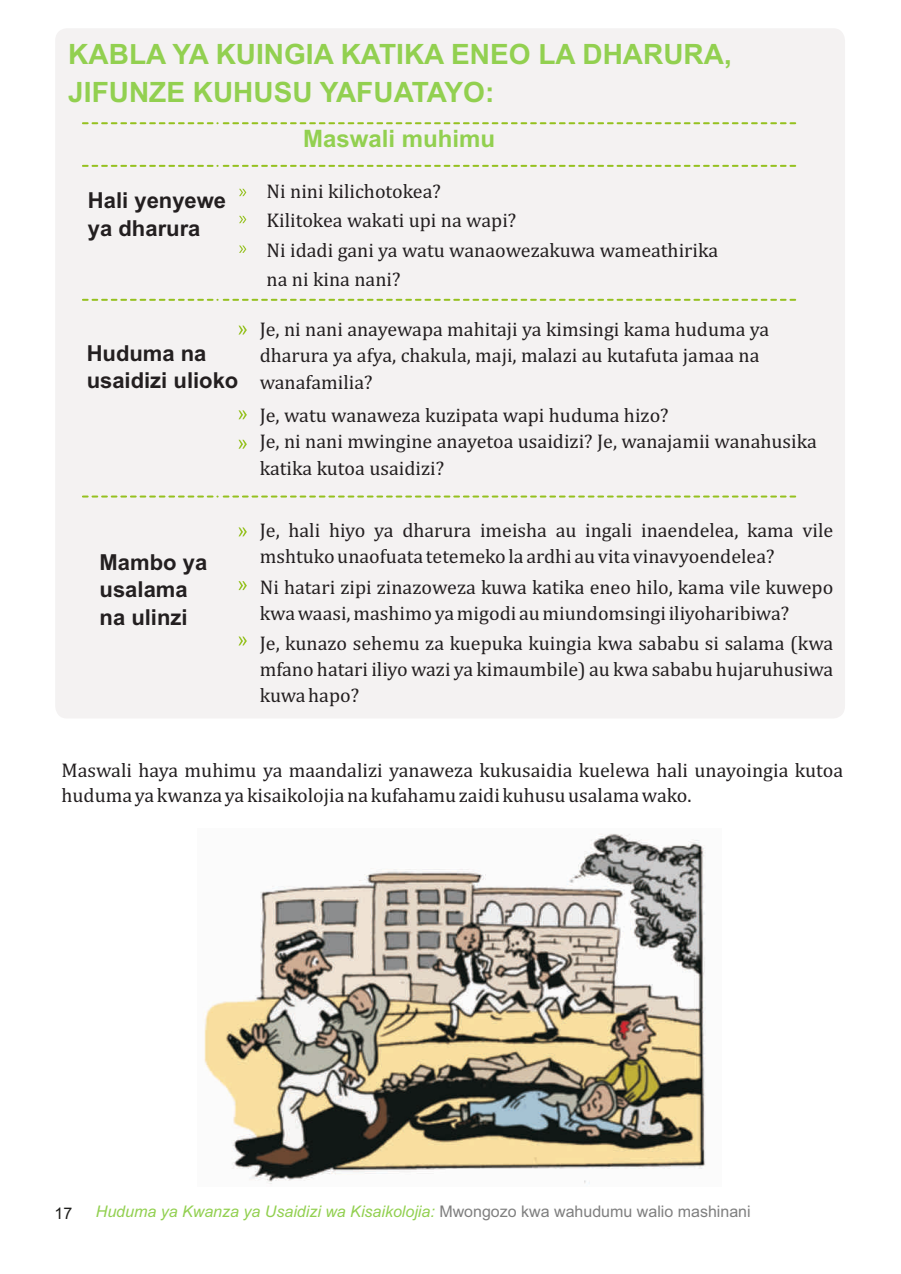
<style>
.page{position:relative;width:901px;height:1274px;background:#fff}
.page>*{position:absolute;margin:0;border:0;box-sizing:border-box;transform-origin:0 0}
.t1{font:700 28px/37.6px "Arial";color:#92d050}
.t2{font:700 24px "Arial";color:#92d050}
.t3{font:700 22px/27.6px "Arial";color:#231f20}
.t4{font:20px/26px "Cambria";color:#231f20}
.t5{font:italic 16px "Arial";color:#92d050}
.t6{font:16px "Arial";color:#1d1d1b}
.s1{font-style:normal;color:#7f7f7f}
</style>
<div class="page">
<img style="left:204px;top:833px;width:502px;height:351px">
<div style="left:55px;top:28px;width:789px;height:690px;background:#f4f2f2;border-radius:12px"></div>
<svg style="left:82px;top:164px;width:715px;height:3px"></svg>
<svg style="left:82px;top:298px;width:715px;height:3px"></svg>
<svg style="left:82px;top:495px;width:715px;height:3px"></svg>
<svg style="left:82px;top:122px;width:715px;height:3px"></svg>
<svg style="left:239px;top:189px;width:7px;height:7px"></svg>
<svg style="left:239px;top:216px;width:7px;height:7px"></svg>
<svg style="left:239px;top:245px;width:7px;height:8px"></svg>
<svg style="left:238px;top:325px;width:9px;height:9px"></svg>
<svg style="left:238px;top:410px;width:9px;height:9px"></svg>
<svg style="left:238px;top:439px;width:9px;height:9px"></svg>
<svg style="left:238px;top:527px;width:9px;height:9px"></svg>
<svg style="left:238px;top:581px;width:9px;height:9px"></svg>
<svg style="left:238px;top:636px;width:9px;height:9px"></svg>
<h1 class="t1" style="left:68px;top:38px;width:665px">KABLA YA KUINGIA KATIKA ENEO LA DHARURA,<br>JIFUNZE KUHUSU YAFUATAYO:</h1>
<p class="t2" style="left:303px;top:129px;width:194px">Maswali muhimu</p>
<p class="t3" style="left:88px;top:189px;width:140px">Hali yenyewe ya dharura</p>
<p class="t4" style="left:266px;top:178px;width:453px;line-height:29.2px">Ni nini kilichotokea?<br>Kilitokea wakati upi na wapi?<br>Ni idadi gani ya watu wanaowezakuwa wameathirika na ni kina nani?</p>
<p class="t3" style="left:87px;top:341px;width:153px">Huduma na usaidizi ulioko</p>
<p class="t3" style="left:100px;top:550px;width:109px">Mambo ya usalama na ulinzi</p>
<p class="t4" style="left:260px;top:317px;width:511px">Je, ni nani anayewapa mahitaji ya kimsingi kama huduma ya dharura ya afya, chakula, maji, malazi au kutafuta jamaa na wanafamilia?</p>
<p class="t4" style="left:260px;top:403px;width:558px">Je, watu wanaweza kuzipata wapi huduma hizo?<br>Je, ni nani mwingine anayetoa usaidizi? Je, wanajamii wanahusika katika kutoa usaidizi?</p>
<p class="t4" style="left:260px;top:518px;width:575px">Je, hali hiyo ya dharura imeisha au ingali inaendelea, kama vile mshtuko unaofuata tetemeko la ardhi au vita vinavyoendelea?</p>
<p class="t4" style="left:260px;top:575px;width:575px">Ni hatari zipi zinazoweza kuwa katika eneo hilo, kama vile kuwepo kwa waasi, mashimo ya migodi au miundomsingi iliyoharibiwa?</p>
<p class="t4" style="left:260px;top:631px;width:575px;text-align:justify">Je, kunazo sehemu za kuepuka kuingia kwa sababu si salama (kwa mfano hatari iliyo wazi ya kimaumbile) au kwa sababu hujaruhusiwa kuwa hapo?</p>
<p class="t4" style="left:62px;top:759px;width:783px;line-height:24.8px">Maswali haya muhimu ya maandalizi yanaweza kukusaidia kuelewa hali unayoingia kutoa huduma ya kwanza ya kisaikolojia na kufahamu zaidi kuhusu usalama wako.</p>
<p class="t6" style="left:55px;top:1206px;width:19px">17</p>
<p class="t5" style="left:96px;top:1205px;width:656px">Huduma ya Kwanza ya Usaidizi wa Kisaikolojia: <span class="s1">Mwongozo kwa wahudumu walio mashinani</span></p>
</div>
